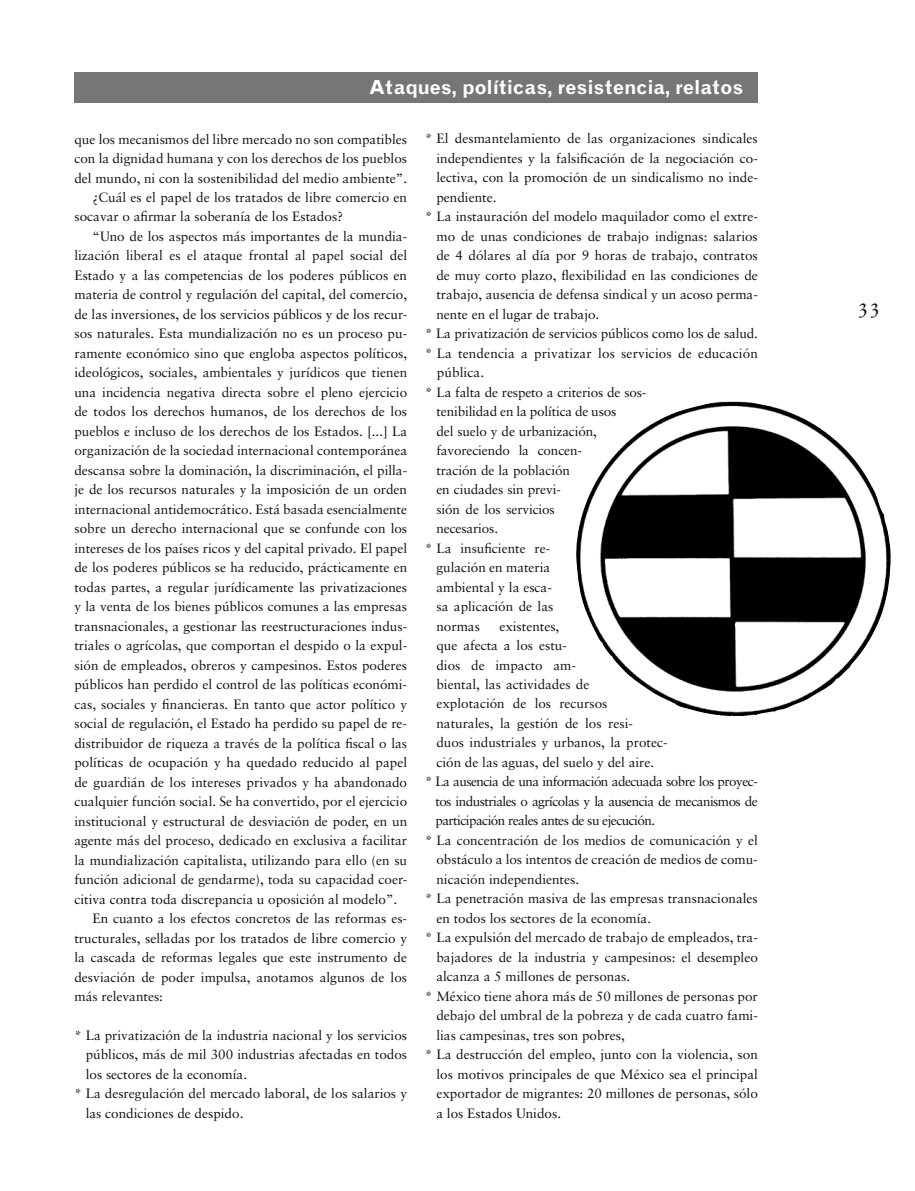
<style>
.page{position:relative;width:915px;height:1191px;background:#fff}
.page>*{position:absolute;margin:0;border:0;box-sizing:border-box;transform-origin:0 0}
.t1{font:21px "Sabon Roman SC";color:#121212}
.t2{font:700 19.5px "Grotesque";color:#fff}
.t3{font:13.5px "Sabon";color:#121212}
.t4{font:13.5px "Sabon";letter-spacing:-.04em;color:#121212}
</style>
<div class="page">
<img style="left:576px;top:401px;width:314px;height:315px">
<div style="left:74px;top:72px;width:683px;height:30px;background:#757776"></div>
<h2 class="t2" style="left:369px;top:75px;width:375px">Ataques, políticas, resistencia, relatos</h2>
<p class="t3" style="left:74px;top:131px;width:334px">que los mecanismos del libre mercado no son compatibles</p>
<p class="t3" style="left:74px;top:150px;width:334px">con la dignidad humana y con los derechos de los pueblos</p>
<p class="t3" style="left:74px;top:170px;width:334px">del mundo, ni con la sostenibilidad del medio ambiente”.</p>
<p class="t3" style="left:92px;top:189px;width:316px">¿Cuál es el papel de los tratados de libre comercio en</p>
<p class="t3" style="left:74px;top:209px;width:270px">socavar o afirmar la soberanía de los Estados?</p>
<p class="t3" style="left:92px;top:228px;width:316px">“Uno de los aspectos más importantes de la mundia-</p>
<p class="t3" style="left:74px;top:248px;width:334px">lización liberal es el ataque frontal al papel social del</p>
<p class="t3" style="left:74px;top:267px;width:334px">Estado y a las competencias de los poderes públicos en</p>
<p class="t3" style="left:74px;top:287px;width:334px">materia de control y regulación del capital, del comercio,</p>
<p class="t3" style="left:74px;top:306px;width:334px">de las inversiones, de los servicios públicos y de los recur-</p>
<p class="t3" style="left:74px;top:326px;width:334px">sos naturales. Esta mundialización no es un proceso pu-</p>
<p class="t3" style="left:74px;top:345px;width:334px">ramente económico sino que engloba aspectos políticos,</p>
<p class="t3" style="left:74px;top:365px;width:334px">ideológicos, sociales, ambientales y jurídicos que tienen</p>
<p class="t3" style="left:74px;top:384px;width:334px">una incidencia negativa directa sobre el pleno ejercicio</p>
<p class="t3" style="left:74px;top:403px;width:334px">de todos los derechos humanos, de los derechos de los</p>
<p class="t3" style="left:74px;top:423px;width:334px">pueblos e incluso de los derechos de los Estados. [...] La</p>
<p class="t3" style="left:74px;top:442px;width:334px">organización de la sociedad internacional contemporánea</p>
<p class="t3" style="left:74px;top:462px;width:334px">descansa sobre la dominación, la discriminación, el pilla-</p>
<p class="t3" style="left:74px;top:481px;width:334px">je de los recursos naturales y la imposición de un orden</p>
<p class="t3" style="left:74px;top:501px;width:334px">internacional antidemocrático. Está basada esencialmente</p>
<p class="t3" style="left:74px;top:520px;width:334px">sobre un derecho internacional que se confunde con los</p>
<p class="t3" style="left:74px;top:540px;width:334px">intereses de los países ricos y del capital privado. El papel</p>
<p class="t3" style="left:74px;top:559px;width:334px">de los poderes públicos se ha reducido, prácticamente en</p>
<p class="t3" style="left:74px;top:579px;width:334px">todas partes, a regular jurídicamente las privatizaciones</p>
<p class="t3" style="left:74px;top:598px;width:334px">y la venta de los bienes públicos comunes a las empresas</p>
<p class="t3" style="left:74px;top:618px;width:334px">transnacionales, a gestionar las reestructuraciones indus-</p>
<p class="t3" style="left:74px;top:637px;width:334px">triales o agrícolas, que comportan el despido o la expul-</p>
<p class="t3" style="left:74px;top:657px;width:334px">sión de empleados, obreros y campesinos. Estos poderes</p>
<p class="t3" style="left:74px;top:676px;width:334px">públicos han perdido el control de las políticas económi-</p>
<p class="t3" style="left:74px;top:696px;width:334px">cas, sociales y financieras. En tanto que actor político y</p>
<p class="t3" style="left:74px;top:715px;width:334px">social de regulación, el Estado ha perdido su papel de re-</p>
<p class="t3" style="left:74px;top:735px;width:334px">distribuidor de riqueza a través de la política fiscal o las</p>
<p class="t3" style="left:74px;top:754px;width:334px">políticas de ocupación y ha quedado reducido al papel</p>
<p class="t3" style="left:74px;top:774px;width:334px">de guardián de los intereses privados y ha abandonado</p>
<p class="t3" style="left:74px;top:793px;width:334px">cualquier función social. Se ha convertido, por el ejercicio</p>
<p class="t3" style="left:74px;top:813px;width:334px">institucional y estructural de desviación de poder, en un</p>
<p class="t3" style="left:74px;top:832px;width:334px">agente más del proceso, dedicado en exclusiva a facilitar</p>
<p class="t3" style="left:74px;top:852px;width:334px">la mundialización capitalista, utilizando para ello (en su</p>
<p class="t3" style="left:74px;top:871px;width:334px">función adicional de gendarme), toda su capacidad coer-</p>
<p class="t3" style="left:74px;top:890px;width:324px">citiva contra toda discrepancia u oposición al modelo”.</p>
<p class="t3" style="left:92px;top:910px;width:316px">En cuanto a los efectos concretos de las reformas es-</p>
<p class="t3" style="left:74px;top:929px;width:334px">tructurales, selladas por los tratados de libre comercio y</p>
<p class="t3" style="left:74px;top:949px;width:334px">la cascada de reformas legales que este instrumento de</p>
<p class="t3" style="left:74px;top:968px;width:334px">desviación de poder impulsa, anotamos algunos de los</p>
<p class="t3" style="left:74px;top:988px;width:90px">más relevantes:</p>
<p class="t3" style="left:74px;top:1027px;width:334px">* La privatización de la industria nacional y los servicios</p>
<p class="t3" style="left:86px;top:1046px;width:323px">públicos, más de mil 300 industrias afectadas en todos</p>
<p class="t3" style="left:86px;top:1066px;width:163px">los sectores de la economía.</p>
<p class="t3" style="left:74px;top:1085px;width:334px">* La desregulación del mercado laboral, de los salarios y</p>
<p class="t3" style="left:86px;top:1105px;width:159px">las condiciones de despido.</p>
<p class="t3" style="left:425px;top:131px;width:334px">* El desmantelamiento de las organizaciones sindicales</p>
<p class="t3" style="left:436px;top:150px;width:323px">independientes y la falsificación de la negociación co-</p>
<p class="t3" style="left:436px;top:169px;width:323px">lectiva, con la promoción de un sindicalismo no inde-</p>
<p class="t3" style="left:436px;top:189px;width:62px">pendiente.</p>
<p class="t3" style="left:425px;top:208px;width:334px">* La instauración del modelo maquilador como el extre-</p>
<p class="t3" style="left:436px;top:228px;width:323px">mo de unas condiciones de trabajo indignas: salarios</p>
<p class="t3" style="left:436px;top:247px;width:323px">de 4 dólares al día por 9 horas de trabajo, contratos</p>
<p class="t3" style="left:436px;top:267px;width:323px">de muy corto plazo, flexibilidad en las condiciones de</p>
<p class="t3" style="left:436px;top:286px;width:323px">trabajo, ausencia de defensa sindical y un acoso perma-</p>
<p class="t3" style="left:436px;top:306px;width:164px">nente en el lugar de trabajo.</p>
<p class="t3" style="left:425px;top:325px;width:334px">* La privatización de servicios públicos como los de salud.</p>
<p class="t3" style="left:425px;top:345px;width:334px">* La tendencia a privatizar los servicios de educación</p>
<p class="t3" style="left:436px;top:364px;width:49px">pública.</p>
<p class="t3" style="left:425px;top:384px;width:223px">* La falta de respeto a criterios de sos-</p>
<p class="t3" style="left:436px;top:403px;width:181px">tenibilidad en la política de usos</p>
<p class="t3" style="left:436px;top:423px;width:162px">del suelo y de urbanización,</p>
<p class="t3" style="left:436px;top:442px;width:147px">favoreciendo la concen-</p>
<p class="t3" style="left:436px;top:462px;width:135px">tración de la población</p>
<p class="t3" style="left:436px;top:481px;width:126px">en ciudades sin previ-</p>
<p class="t3" style="left:436px;top:501px;width:120px">sión de los servicios</p>
<p class="t3" style="left:436px;top:520px;width:63px">necesarios.</p>
<p class="t3" style="left:425px;top:540px;width:127px">* La insuficiente re-</p>
<p class="t3" style="left:436px;top:559px;width:115px">gulación en materia</p>
<p class="t3" style="left:436px;top:579px;width:117px">ambiental y la esca-</p>
<p class="t3" style="left:436px;top:598px;width:118px">sa aplicación de las</p>
<p class="t3" style="left:436px;top:618px;width:45px">normas</p>
<p class="t3" style="left:499px;top:618px;width:61px">existentes,</p>
<p class="t3" style="left:436px;top:637px;width:132px">que afecta a los estu-</p>
<p class="t3" style="left:436px;top:657px;width:141px">dios de impacto am-</p>
<p class="t3" style="left:436px;top:676px;width:154px">biental, las actividades de</p>
<p class="t3" style="left:436px;top:695px;width:172px">explotación de los recursos</p>
<p class="t3" style="left:436px;top:715px;width:198px">naturales, la gestión de los resi-</p>
<p class="t3" style="left:436px;top:734px;width:232px">duos industriales y urbanos, la protec-</p>
<p class="t3" style="left:436px;top:754px;width:219px">ción de las aguas, del suelo y del aire.</p>
<p class="t4" style="left:425px;top:773px;width:334px">* La ausencia de una información adecuada sobre los proyec-</p>
<p class="t4" style="left:435px;top:793px;width:324px">tos industriales o agrícolas y la ausencia de mecanismos de</p>
<p class="t4" style="left:435px;top:812px;width:221px">participación reales antes de su ejecución.</p>
<p class="t3" style="left:425px;top:832px;width:334px">* La concentración de los medios de comunicación y el</p>
<p class="t3" style="left:436px;top:851px;width:323px">obstáculo a los intentos de creación de medios de comu-</p>
<p class="t3" style="left:436px;top:871px;width:144px">nicación independientes.</p>
<p class="t3" style="left:425px;top:890px;width:334px">* La penetración masiva de las empresas transnacionales</p>
<p class="t3" style="left:436px;top:910px;width:216px">en todos los sectores de la economía.</p>
<p class="t3" style="left:425px;top:929px;width:334px">* La expulsión del mercado de trabajo de empleados, tra-</p>
<p class="t3" style="left:436px;top:949px;width:323px">bajadores de la industria y campesinos: el desempleo</p>
<p class="t3" style="left:436px;top:968px;width:195px">alcanza a 5 millones de personas.</p>
<p class="t3" style="left:425px;top:988px;width:334px">* México tiene ahora más de 50 millones de personas por</p>
<p class="t3" style="left:436px;top:1007px;width:323px">debajo del umbral de la pobreza y de cada cuatro fami-</p>
<p class="t3" style="left:436px;top:1027px;width:190px">lias campesinas, tres son pobres,</p>
<p class="t3" style="left:425px;top:1046px;width:334px">* La destrucción del empleo, junto con la violencia, son</p>
<p class="t3" style="left:436px;top:1066px;width:323px">los motivos principales de que México sea el principal</p>
<p class="t3" style="left:436px;top:1085px;width:323px">exportador de migrantes: 20 millones de personas, sólo</p>
<p class="t3" style="left:436px;top:1105px;width:126px">a los Estados Unidos.</p>
<h1 class="t1" style="left:857px;top:293px;width:25px">33</h1>
</div>
